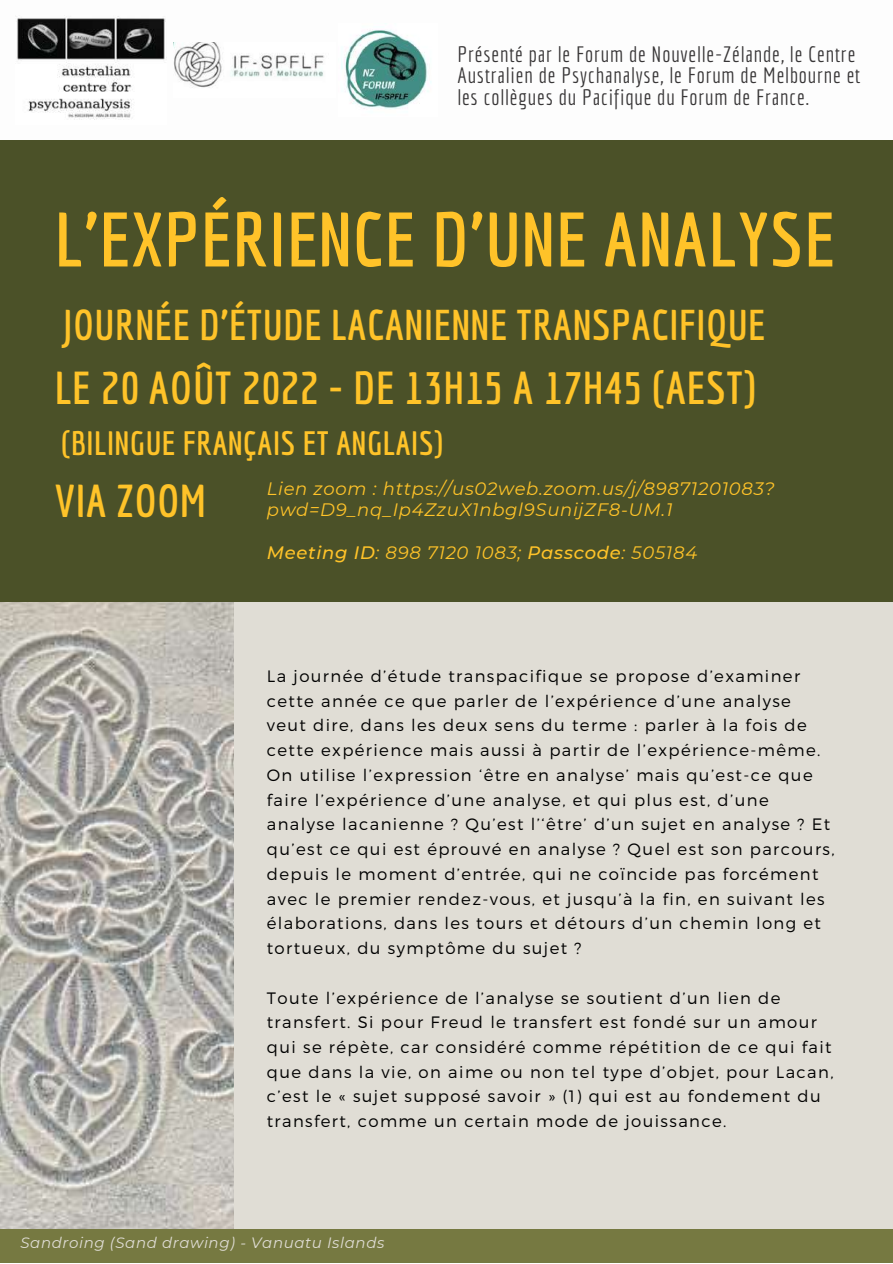
<style>
.page{position:relative;width:893px;height:1264px;background:#fff}
.page>*{position:absolute;margin:0;border:0;box-sizing:border-box;transform-origin:0 0}
.t1{font:700 75px "Economica";letter-spacing:.02em;color:#ffc329}
.t2{font:700 45px "Economica";letter-spacing:.02em;color:#ffc329}
.t3{font:700 42px "Economica";letter-spacing:.02em;color:#ffc329}
.t4{font:700 33px "Economica";letter-spacing:.02em;color:#ffc329}
.t5{font:21.75px/21.3px "Economica";letter-spacing:.04em;color:#383637}
.t6{font:italic 18px/21.3px "Montserrat";letter-spacing:.04em;color:#ffc329}
.t7{font:300 16.5px/24.8px "Montserrat";letter-spacing:.085em;color:#000}
.t8{font:italic 15px "Montserrat";letter-spacing:.04em;color:#e0ddd5}
.s1{font-weight:500}
</style>
<div class="page">
<div style="left:0;top:0;width:892px;height:1262px;background:#e0ddd5"></div>
<img style="left:0;top:601px;width:233px;height:627px">
<div style="left:0;top:1228px;width:892px;height:34px;background:#767941"></div>
<div style="left:0;top:135px;width:892px;height:466px;background:#4b5128"></div>
<div style="left:0;top:0;width:892px;height:140px;background:#fdfdfd"></div>
<img style="left:16px;top:16px;width:150px;height:104px">
<img style="left:173px;top:42px;width:151px;height:46px">
<img style="left:341px;top:30px;width:90px;height:79px">
<h3 class="t5" style="left:457px;top:43px;width:404px">Présenté par le Forum de Nouvelle-Zélande, le Centre<br>Australien de Psychanalyse, le Forum de Melbourne et les collègues du Pacifique du Forum de France.</h3>
<h1 class="t1" style="left:55px;top:195px;width:781px">L’EXPÉRIENCE D’UNE ANALYSE</h1>
<h3 class="t3" style="left:64px;top:300px;width:703px">JOURNÉE D’ÉTUDE LACANIENNE TRANSPACIFIQUE</h3>
<h2 class="t2" style="left:55px;top:361px;width:702px">LE 20 AOÛT 2022 - DE 13H15 A 17H45 (AEST)</h2>
<h3 class="t4" style="left:62px;top:424px;width:383px">(BILINGUE FRANÇAIS ET ANGLAIS)</h3>
<h2 class="t2" style="left:55px;top:474px;width:152px">VIA ZOOM</h2>
<p class="t6" style="left:267px;top:477px;width:509px">Lien zoom : https://us02web.zoom.us/j/89871201083? pwd=D9_nq_Ip4ZzuX1nbgl9SunijZF8-UM.1</p>
<p class="t6" style="left:267px;top:541px;width:432px"><span class="s1">Meeting ID</span>: 898 7120 1083; <span class="s1">Passcode</span>: 505184</p>
<p class="t7" style="left:267px;top:662px;width:569px">La journée d’étude transpacifique se propose d’examiner cette année ce que parler de l’expérience d’une analyse<br>veut dire, dans les deux sens du terme : parler à la fois de cette expérience mais aussi à partir de l’expérience-même.<br>On utilise l’expression ‘être en analyse’ mais qu’est-ce que faire l’expérience d’une analyse, et qui plus est, d’une analyse lacanienne ? Qu’est l’‘être’ d’un sujet en analyse ? Et qu’est ce qui est éprouvé en analyse ? Quel est son parcours, depuis le moment d’entrée, qui ne coïncide pas forcément avec le premier rendez-vous, et jusqu’à la fin, en suivant les élaborations, dans les tours et détours d’un chemin long et tortueux, du symptôme du sujet ?</p>
<p class="t7" style="left:267px;top:984px;width:568px">Toute l’expérience de l’analyse se soutient d’un lien de transfert. Si pour Freud le transfert est fondé sur un amour qui se répète, car considéré comme répétition de ce qui fait que dans la vie, on aime ou non tel type d’objet, pour Lacan, c’est le « sujet supposé savoir » (1) qui est au fondement du transfert, comme un certain mode de jouissance.</p>
<p class="t8" style="left:20px;top:1232px;width:365px">Sandroing (Sand drawing) - Vanuatu Islands</p>
</div>
